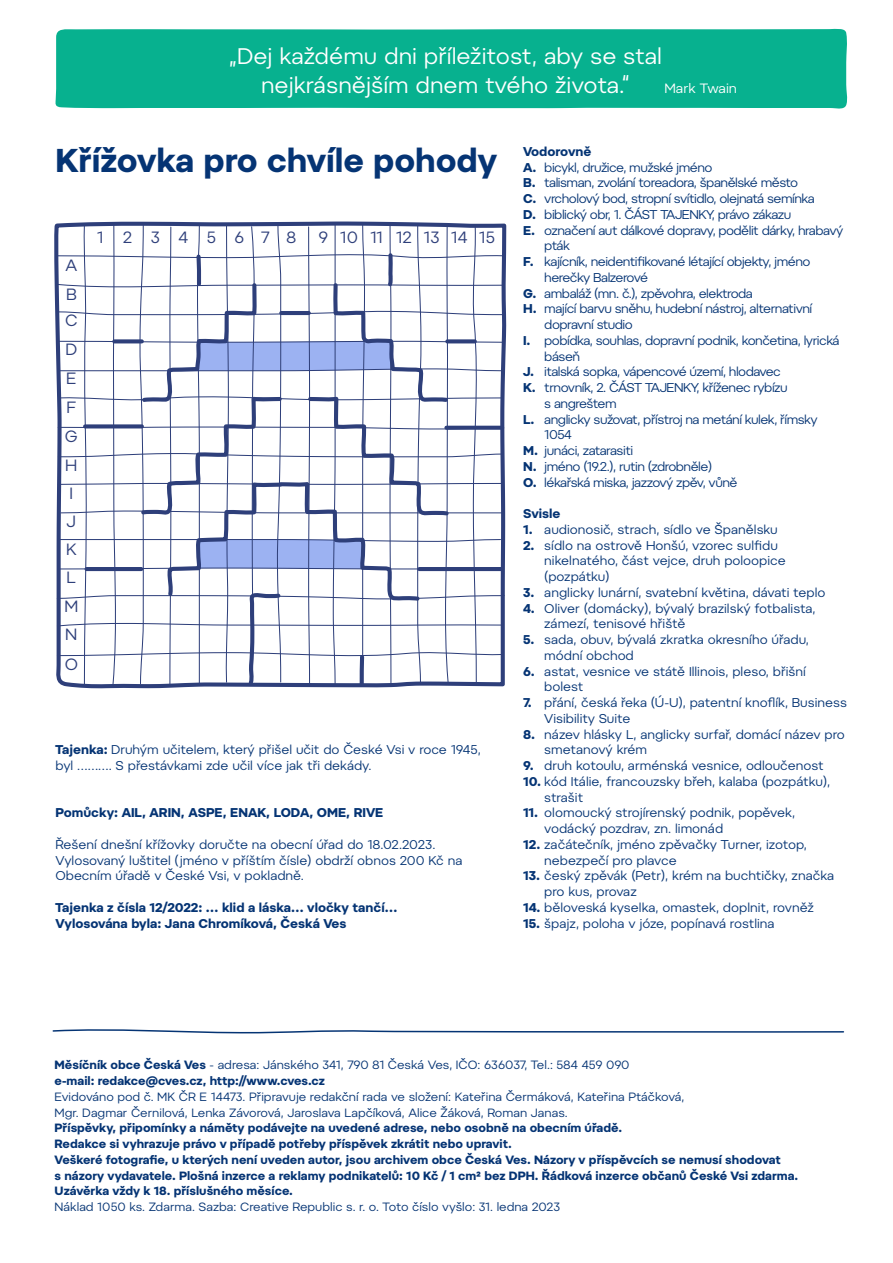
<style>
.page{position:relative;width:893px;height:1263px;background:#fff}
.page>*{position:absolute;margin:0;border:0;box-sizing:border-box;transform-origin:0 0}
.Headline{font:700 33px "Pepi";color:#053474}
.Headline-2{font:22.5px/28.5px "Pepi";color:#fff;text-align:center}
.t1{font:16.35px/28.7px "Pepi";letter-spacing:.995em;color:#2e3f7a}
.t2{font:16.35px "Pepi";color:#2e3f7a}
.t3{font:16.35px "Pepi";letter-spacing:1.13em;color:#2e3f7a}
.Headline-3{font:13.5px "Pepi";color:#fff}
.Podnadpis{font:12.75px/15.8px "Pepi";color:#053474}
.Podnadpis-2{font:12.75px/15.8px "Pepi";letter-spacing:-.025em;color:#053474}
.Text{font:12.75px/15.8px "Pepi";color:#053474}
.Text-2{font:700 12.75px "Pepi";color:#053474}
.Podnadpis-3{font:700 12.75px "Pepi";color:#053474}
.Text-3{font:700 12px/15.8px "Pepi";color:#053474}
.Text-4{font:12px "Pepi";color:#053474}
.s1{font-weight:700}
.s2{font-weight:400}
</style>
<div class="page">
<div style="left:55px;top:28px;width:793px;height:81px;background:#07b18f"></div>
<svg style="left:55px;top:221px;width:450px;height:468px"></svg>
<svg style="left:52px;top:1029px;width:793px;height:5px"></svg>
<p class="Headline-2" style="left:229px;top:42px;width:435px">„Dej každému dni příležitost, aby se stal nejkrásnějším dnem tvého života.“</p>
<p class="Headline-3" style="left:664px;top:80px;width:74px">Mark Twain</p>
<p class="Headline" style="left:56px;top:140px;width:443px">Křížovka pro chvíle pohody</p>
<p class="Podnadpis-3" style="left:523px;top:143px;width:70px">Vodorovně</p>
<p class="Podnadpis-2" style="left:523px;top:159px;width:191px"><span class="s1">A.</span> bicykl, družice, mužské jméno</p>
<p class="Podnadpis-2" style="left:523px;top:175px;width:277px"><span class="s1">B.</span> talisman, zvolání toreadora, španělské město</p>
<p class="Podnadpis-2" style="left:523px;top:190px;width:293px"><span class="s1">C.</span> vrcholový bod, stropní svítidlo, olejnatá semínka</p>
<p class="Podnadpis-2" style="left:523px;top:206px;width:270px"><span class="s1">D.</span> biblický obr, 1. ČÁST TAJENKY, právo zákazu</p>
<p class="Podnadpis-2" style="left:544px;top:222px;width:301px;text-indent:-21px"><span class="s1">E.</span> označení aut dálkové dopravy, podělit dárky, hrabavý pták</p>
<p class="Podnadpis-2" style="left:544px;top:253px;width:268px;text-indent:-21px"><span class="s1">F.</span> kajícník, neidentifikované létající objekty, jméno herečky Balzerové</p>
<p class="Podnadpis-2" style="left:523px;top:285px;width:231px"><span class="s1">G.</span> ambaláž (mn. č.), zpěvohra, elektroda</p>
<p class="Podnadpis-2" style="left:544px;top:301px;width:270px;text-indent:-21px"><span class="s1">H.</span> mající barvu sněhu, hudební nástroj, alternativní dopravní studio</p>
<p class="Podnadpis-2" style="left:544px;top:332px;width:297px;text-indent:-21px"><span class="s1">I.</span> pobídka, souhlas, dopravní podnik, končetina, lyrická báseň</p>
<p class="Podnadpis-2" style="left:523px;top:364px;width:259px"><span class="s1">J.</span> italská sopka, vápencové území, hlodavec</p>
<p class="Podnadpis-2" style="left:544px;top:379px;width:245px;text-indent:-21px"><span class="s1">K.</span> trnovník, 2. ČÁST TAJENKY, kříženec rybízu s angreštem</p>
<p class="Podnadpis-2" style="left:544px;top:411px;width:275px;text-indent:-21px"><span class="s1">L.</span> anglicky sužovat, přístroj na metání kulek, římsky<br>1054</p>
<p class="Podnadpis-2" style="left:523px;top:442px;width:112px"><span class="s1">M.</span> junáci, zatarasiti</p>
<p class="Podnadpis-2" style="left:523px;top:458px;width:191px"><span class="s1">N.</span> jméno (19.2.), rutin (zdrobněle)</p>
<p class="Podnadpis-2" style="left:523px;top:474px;width:216px"><span class="s1">O.</span> lékařská miska, jazzový zpěv, vůně</p>
<p class="Podnadpis-3" style="left:523px;top:506px;width:39px">Svisle</p>
<p class="Podnadpis" style="left:523px;top:521px;width:256px"><span class="s1">1.</span> audionosič, strach, sídlo ve Španělsku</p>
<p class="Podnadpis" style="left:544px;top:537px;width:243px;text-indent:-21px"><span class="s1">2.</span> sídlo na ostrově Honšú, vzorec sulfidu nikelnatého, část vejce, druh poloopice (pozpátku)</p>
<p class="Podnadpis" style="left:523px;top:584px;width:304px"><span class="s1">3.</span> anglicky lunární, svatební květina, dávati teplo</p>
<p class="Podnadpis" style="left:544px;top:600px;width:273px;text-indent:-21px"><span class="s1">4.</span> Oliver (domácky), bývalý brazilský fotbalista, zámezí, tenisové hřiště</p>
<p class="Podnadpis" style="left:544px;top:631px;width:266px;text-indent:-21px"><span class="s1">5.</span> sada, obuv, bývalá zkratka okresního úřadu, módní obchod</p>
<p class="Podnadpis" style="left:544px;top:663px;width:263px;text-indent:-21px"><span class="s1">6.</span> astat, vesnice ve státě Illinois, pleso, břišní bolest</p>
<p class="Podnadpis" style="left:544px;top:694px;width:304px;text-indent:-21px"><span class="s1">7.</span> přání, česká řeka (Ú-U), patentní knoflík, Business<br>Visibility Suite</p>
<p class="Podnadpis" style="left:544px;top:726px;width:302px;text-indent:-21px"><span class="s1">8.</span> název hlásky L, anglicky surfař, domácí název pro smetanový krém</p>
<p class="Podnadpis" style="left:523px;top:757px;width:302px"><span class="s1">9.</span> druh kotoulu, arménská vesnice, odloučenost</p>
<p class="Podnadpis" style="left:544px;top:773px;width:287px;text-indent:-21px"><span class="s1">10.</span> kód Itálie, francouzsky břeh, kalaba (pozpátku), strašit</p>
<p class="Podnadpis" style="left:544px;top:805px;width:252px;text-indent:-21px"><span class="s1">11.</span> olomoucký strojírenský podnik, popěvek, vodácký pozdrav, zn. limonád</p>
<p class="Podnadpis" style="left:544px;top:836px;width:264px;text-indent:-21px"><span class="s1">12.</span> začátečník, jméno zpěvačky Turner, izotop, nebezpečí pro plavce</p>
<p class="Podnadpis" style="left:544px;top:868px;width:291px;text-indent:-21px"><span class="s1">13.</span> český zpěvák (Petr), krém na buchtičky, značka pro kus, provaz</p>
<p class="Podnadpis" style="left:523px;top:899px;width:292px"><span class="s1">14.</span> běloveská kyselka, omastek, doplnit, rovněž</p>
<p class="Podnadpis" style="left:523px;top:915px;width:253px"><span class="s1">15.</span> špajz, poloha v józe, popínavá rostlina</p>
<p class="t3" style="left:97px;top:227px;width:201px">12345678</p>
<p class="t2" style="left:319px;top:227px;width:178px">9 10 11 12 13 14 15</p>
<p class="t1" style="left:65px;top:250px;width:13px">A<br>B</p>
<p class="t1" style="left:64px;top:306px;width:15px;text-align:center">C<br>D<br>E<br>F<br>G<br>H<br>I<br>J<br>K<br>L<br>M<br>N<br>O</p>
<p class="Podnadpis" style="left:56px;top:742px;width:427px"><span class="s1">Tajenka:</span> Druhým učitelem, který přišel učit do České Vsi v roce 1945, byl ………. S přestávkami zde učil více jak tři dekády.</p>
<p class="Podnadpis-3" style="left:56px;top:805px;width:329px">Pomůcky: AIL, ARIN, ASPE, ENAK, LODA, OME, RIVE</p>
<p class="Text" style="left:56px;top:836px;width:381px">Řešení dnešní křížovky doručte na obecní úřad do 18.02.2023.</p>
<p class="Text" style="left:56px;top:852px;width:408px">Vylosovaný luštitel (jméno v příštím čísle) obdrží obnos 200 Kč na<br>Obecním úřadě v České Vsi, v pokladně.</p>
<p class="Text-2" style="left:56px;top:899px;width:343px">Tajenka z čísla 12/2022: … klid a láska… vločky tančí…</p>
<p class="Text-2" style="left:56px;top:915px;width:292px">Vylosována byla: Jana Chromíková, Česká Ves</p>
<p class="Text-3" style="left:55px;top:1057px;width:576px">Měsíčník obce Česká Ves <span class="s2">- adresa: Jánského 341, 790 81 Česká Ves, IČO: 636037, Tel.: 584 459 090 </span>e-mail: redakce@cves.cz, http://www.cves.cz</p>
<p class="Text-4" style="left:55px;top:1089px;width:631px">Evidováno pod č. MK ČR E 14473. Připravuje redakční rada ve složení: Kateřina Čermáková, Kateřina Ptáčková,</p>
<p class="Text-4" style="left:55px;top:1105px;width:515px">Mgr. Dagmar Černilová, Lenka Závorová, Jaroslava Lapčíková, Alice Žáková, Roman Janas.</p>
<p class="Text-3" style="left:55px;top:1120px;width:569px">Příspěvky, připomínky a náměty podávejte na uvedené adrese, nebo osobně na obecním úřadě.</p>
<p class="Text-3" style="left:55px;top:1136px;width:745px">Redakce si vyhrazuje právo v případě potřeby příspěvek zkrátit nebo upravit.<br>Veškeré fotografie, u kterých není uveden autor, jsou archivem obce Česká Ves. Názory v příspěvcích se nemusí shodovat<br>s názory vydavatele. Plošná inzerce a reklamy podnikatelů: 10 Kč / 1 cm2 bez DPH. Řádková inzerce občanů České Vsi zdarma.</p>
<p class="Text-3" style="left:55px;top:1183px;width:240px">Uzávěrka vždy k 18. příslušného měsíce.</p>
<p class="Text-4" style="left:55px;top:1200px;width:507px">Náklad 1050 ks. Zdarma. Sazba: Creative Republic s. r. o. Toto číslo vyšlo: 31. ledna 2023</p>
</div>
